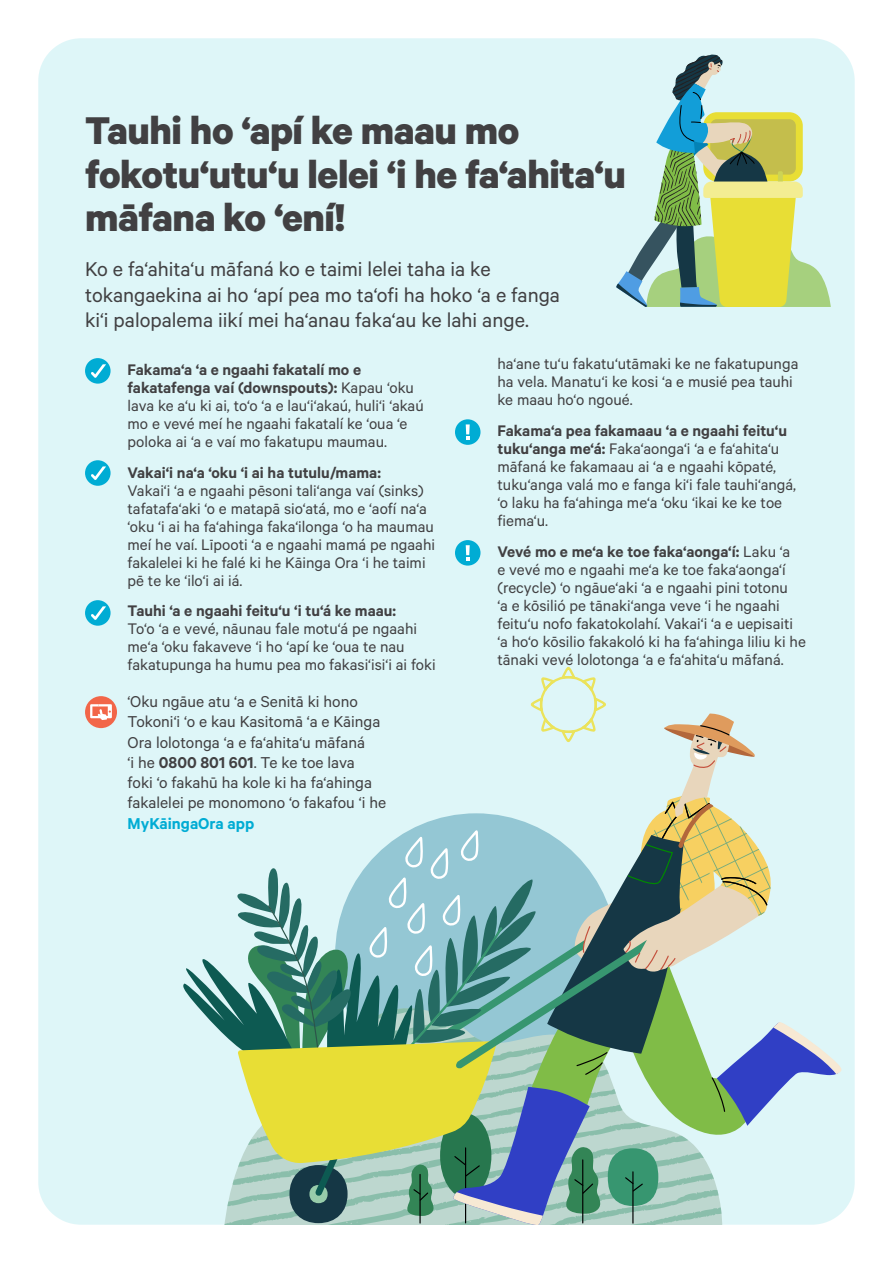
<style>
.page{position:relative;width:893px;height:1263px;background:#fff}
.page>*{position:absolute;margin:0;border:0;box-sizing:border-box;transform-origin:0 0}
.t1{font:700 43.5px/43.5px "Calibre";letter-spacing:-.01em;color:#414042}
.t2{font:22.5px/25.5px "Calibre";color:#414042}
.t3{font:17.7px/20.2px "Calibre";color:#414042}
.t4{font:600 17.7px "Calibre";color:#00acd4}
.t5{font:17.25px/18px "Calibre";color:#414042}
.t6{font:600 17.25px "Calibre";color:#414042}
.s1{font-weight:600}
</style>
<div class="page">
<div style="left:38px;top:38px;width:817px;height:1187px;background:#def6f8;border-radius:43px"></div>
<svg style="left:183px;top:667px;width:659px;height:558px"></svg>
<svg style="left:616px;top:54px;width:215px;height:253px"></svg>
<div style="left:85px;top:358px;width:26px;height:26px;background:#00acd4;border-radius:50%"></div>
<svg style="left:91px;top:364px;width:15px;height:14px"></svg>
<div style="left:85px;top:460px;width:26px;height:26px;background:#00acd4;border-radius:50%"></div>
<svg style="left:91px;top:466px;width:15px;height:14px"></svg>
<div style="left:85px;top:600px;width:26px;height:26px;background:#00acd4;border-radius:50%"></div>
<svg style="left:91px;top:606px;width:15px;height:14px"></svg>
<div style="left:455px;top:419px;width:25px;height:26px;background:#00acd4;border-radius:50%"></div>
<svg style="left:466px;top:424px;width:4px;height:16px"></svg>
<div style="left:455px;top:540px;width:25px;height:26px;background:#00acd4;border-radius:50%"></div>
<svg style="left:466px;top:545px;width:4px;height:15px"></svg>
<div style="left:85px;top:696px;width:32px;height:32px;background:#f26649;border-radius:50%"></div>
<svg style="left:90px;top:704px;width:22px;height:16px"></svg>
<h1 class="t1" style="left:85px;top:107px;width:543px">Tauhi ho ‘apí ke maau mo fokotu‘utu‘u lelei ‘i he fa‘ahita‘u māfana ko ‘ení!</h1>
<h2 class="t2" style="left:85px;top:255px;width:476px">Ko e fa‘ahita‘u māfaná ko e taimi lelei taha ia ke tokangaekina ai ho ‘apí pea mo ta‘ofi ha hoko ‘a e fanga ki‘i palopalema iikí mei ha‘anau faka‘au ke lahi ange.</h2>
<p class="t5" style="left:128px;top:360px;width:298px"><span class="s1">Fakama‘a ‘a e ngaahi fakatalí mo e fakatafenga vaí (downspouts):</span> Kapau ‘oku lava ke a‘u ki ai, to‘o ‘a e lau‘i‘akaú, huli‘i ‘akaú mo e vevé meí he ngaahi fakatalí ke ‘oua ‘e poloka ai ‘a e vaí mo fakatupu maumau.</p>
<p class="t6" style="left:128px;top:462px;width:255px">Vakai‘i na‘a ‘oku ‘i ai ha tutulu/mama:</p>
<p class="t5" style="left:128px;top:481px;width:309px">Vakai‘i ‘a e ngaahi pēsoni tali‘anga vaí (sinks) tafatafa‘aki ‘o e matapā sio‘atá, mo e ‘aofí na‘a ‘oku ‘i ai ha fa‘ahinga faka‘ilonga ‘o ha maumau meí he vaí. Līpooti ‘a e ngaahi mamá pe ngaahi fakalelei ki he falé ki he Kāinga Ora ‘i he taimi pē te ke ‘ilo‘i ai iá.</p>
<p class="t6" style="left:128px;top:601px;width:270px">Tauhi ‘a e ngaahi feitu‘u ‘i tu‘á ke maau:</p>
<p class="t5" style="left:128px;top:619px;width:310px">To‘o ‘a e vevé, nāunau fale motu‘á pe ngaahi me‘a ‘oku fakaveve ‘i ho ‘apí ke ‘oua te nau fakatupunga ha humu pea mo fakasi‘isi‘i ai foki</p>
<p class="t3" style="left:128px;top:691px;width:260px">‘Oku ngāue atu ‘a e Senitā ki hono Tokoni‘i ‘o e kau Kasitomā ‘a e Kāinga Ora lolotonga ‘a e fa‘ahita‘u māfaná<br>‘i he <span class="s1">0800 801 601</span>. Te ke toe lava<br>foki ‘o fakahū ha kole ki ha fa‘ahinga fakalelei pe monomono ‘o fakafou ‘i he</p>
<p class="t4" style="left:128px;top:812px;width:128px">MyKāingaOra app</p>
<p class="t5" style="left:497px;top:354px;width:302px">ha‘ane tu‘u fakatu‘utāmaki ke ne fakatupunga ha vela. Manatu‘i ke kosi ‘a e musié pea tauhi ke maau ho‘o ngoué.</p>
<p class="t5" style="left:497px;top:421px;width:300px"><span class="s1">Fakama‘a pea fakamaau ‘a e ngaahi feitu‘u tuku‘anga me‘á:</span> Faka‘aonga‘i ‘a e fa‘ahita‘u māfaná ke fakamaau ai ‘a e ngaahi kōpaté, tuku‘anga valá mo e fanga ki‘i fale tauhi‘angá, ‘o laku ha fa‘ahinga me‘a ‘oku ‘ikai ke ke toe fiema‘u.</p>
<p class="t5" style="left:497px;top:542px;width:310px"><span class="s1">Vevé mo e me‘a ke toe faka‘aonga‘í:</span> Laku ‘a<br>e vevé mo e ngaahi me‘a ke toe faka‘aonga‘í (recycle) ‘o ngāue‘aki ‘a e ngaahi pini totonu<br>‘a e kōsilió pe tānaki‘anga veve ‘i he ngaahi feitu‘u nofo fakatokolahí. Vakai‘i ‘a e uepisaiti ‘a ho‘o kōsilio fakakoló ki ha fa‘ahinga liliu ki he tānaki vevé lolotonga ‘a e fa‘ahita‘u māfaná.</p>
</div>
